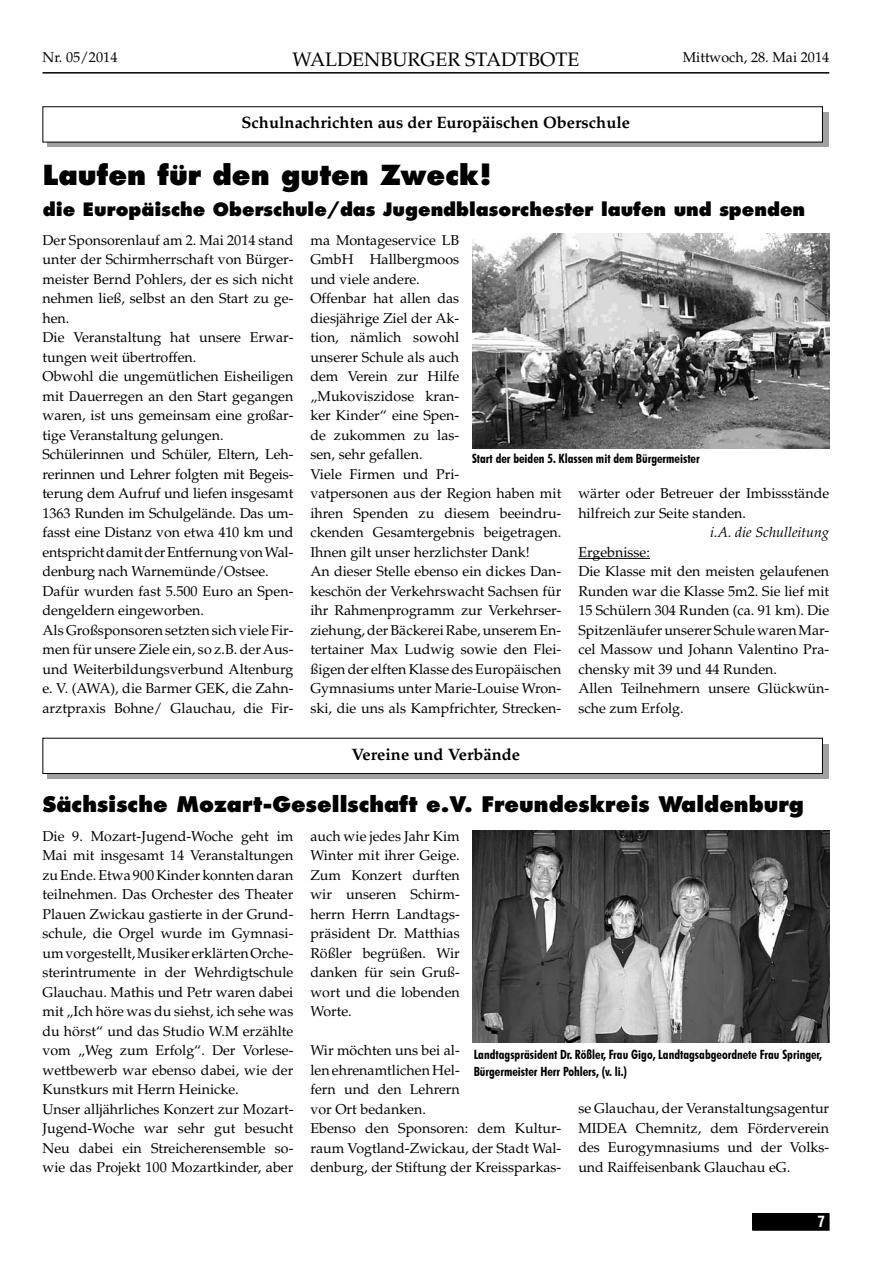
<style>
.page{position:relative;width:893px;height:1263px;background:#fff}
.page>*{position:absolute;margin:0;border:0;box-sizing:border-box;transform-origin:0 0}
.t1{font:800 27px "Futura LT";color:#000}
.t2{font:800 21px "Futura LT";color:#000}
.t3{font:19.5px "Palatino";color:#000}
.t4{font:800 18px "Futura LT";color:#000}
.t5{font:700 16.5px "Palatino";color:#000}
.t6{font:700 condensed 15px "Swiss 721 BT";color:#fff}
.t7{font:14.25px/19.5px "Palatino";color:#000}
.t8{font:italic 14.25px "Palatino";color:#000}
.t9{font:700 condensed 12.75px/16.5px "Futura BT";color:#000}
</style>
<div class="page">
<hr style="left:43px;top:72px;width:786px;height:2px;background:#000">
<div style="left:753px;top:1214px;width:76px;height:16px;background:#000"></div>
<div style="left:753px;top:1213px;width:76px;height:17px;border:1px solid #000"></div>
<img style="left:472px;top:234px;width:357px;height:214px">
<hr style="left:578px;top:558px;width:72px;height:1px;background:#000">
<div style="left:48px;top:113px;width:781px;height:34px;background:linear-gradient(to right,#a1a1a1,#9f9f9f)"></div>
<div style="left:43px;top:107px;width:779px;height:35px;background:#fff"></div>
<div style="left:48px;top:744px;width:781px;height:34px;background:#a0a0a0"></div>
<div style="left:43px;top:738px;width:779px;height:36px;background:#fff"></div>
<div style="left:42px;top:738px;width:781px;height:36px;border:1px solid #000"></div>
<img style="left:472px;top:830px;width:357px;height:213px">
<p class="t7" style="left:43px;top:49px;width:76px">Nr. 05/2014</p>
<h3 class="t3" style="left:292px;top:52px;width:288px">WALDENBURGER STADTBOTE</h3>
<p class="t7" style="left:683px;top:49px;width:148px">Mittwoch, 28. Mai 2014</p>
<p class="t5" style="left:242px;top:116px;width:390px">Schulnachrichten aus der Europäischen Oberschule</p>
<h1 class="t1" style="left:43px;top:158px;width:450px">Laufen für den guten Zweck!</h1>
<p class="t4" style="left:43px;top:198px;width:764px">die Europäische Oberschule/das Jugendblasorchester laufen und spenden</p>
<p class="t7" style="left:310px;top:232px;width:252px">ma Montageservice LB<br>GmbH Hallbergmoos<br>und viele andere.<br>Offenbar hat allen das<br>diesjährige Ziel der Ak-<br>tion, nämlich sowohl<br>unserer Schule als auch<br>dem Verein zur Hilfe „Mukoviszidose kran-<br>ker Kinder“ eine Spen-<br>de zukommen zu las-<br>sen, sehr gefallen.<br>Viele Firmen und Pri-<br>vatpersonen aus der Region haben mit ihren Spenden zu diesem beeindru&shy;ckenden Gesamtergebnis beigetragen.<br>Ihnen gilt unser herzlichster Dank!<br>An dieser Stelle ebenso ein dickes Dan&shy;keschön der Verkehrswacht Sachsen für ihr Rahmenprogramm zur Verkehrser&shy;ziehung, der Bäckerei Rabe, unserem En&shy;tertainer Max Ludwig sowie den Flei&shy;ßigen der elften Klasse des Europäischen<br>Gymnasiums unter Marie-Louise Wron&shy;ski, die uns als Kampfrichter, Strecken-</p>
<p class="t7" style="left:42px;top:232px;width:252px">Der Sponsorenlauf am 2. Mai 2014 stand unter der Schirmherrschaft von Bürger&shy;meister Bernd Pohlers, der es sich nicht nehmen ließ, selbst an den Start zu ge&shy;hen.<br>Die Veranstaltung hat unsere Erwar&shy;tungen weit übertroffen.<br>Obwohl die ungemütlichen Eisheiligen mit Dauerregen an den Start gegangen waren, ist uns gemeinsam eine großar&shy;tige Veranstaltung gelungen.<br>Schülerinnen und Schüler, Eltern, Leh&shy;rerinnen und Lehrer folgten mit Begeis&shy;terung dem Aufruf und liefen insgesamt 1363 Runden im Schulgelände. Das um&shy;fasst eine Distanz von etwa 410 km und entspricht damit der Entfernung von Wal&shy;denburg nach Warnemünde/Ostsee.<br>Dafür wurden fast 5.500 Euro an Spen&shy;dengeldern eingeworben.<br>Als Großsponsoren setzten sich viele Fir&shy;men für unsere Ziele ein, so z.B. der Aus&shy;und Weiterbildungsverbund Altenburg e. V. (AWA), die Barmer GEK, die Zahn&shy;arztpraxis Bohne/ Glauchau, die Fir-</p>
<p class="t9" style="left:472px;top:450px;width:229px">Start der beiden 5. Klassen mit dem Bürgermeister</p>
<p class="t7" style="left:578px;top:486px;width:252px">wärter oder Betreuer der Imbissstände hilfreich zur Seite standen.</p>
<p class="t8" style="left:710px;top:527px;width:121px">i.A. die Schulleitung</p>
<p class="t7" style="left:578px;top:544px;width:252px">Ergebnisse:<br>Die Klasse mit den meisten gelaufenen<br>Runden war die Klasse 5m2. Sie lief mit<br>15 Schülern 304 Runden (ca. 91 km). Die<br>Spitzenläufer unserer Schule waren Mar&shy;cel Massow und Johann Valentino Pra&shy;chensky mit 39 und 44 Runden.<br>Allen Teilnehmern unsere Glückwün&shy;sche zum Erfolg.</p>
<p class="t5" style="left:351px;top:748px;width:170px">Vereine und Verbände</p>
<h2 class="t2" style="left:42px;top:791px;width:763px">Sächsische Mozart-Gesellschaft e.V. Freundeskreis Waldenburg</h2>
<p class="t7" style="left:42px;top:828px;width:252px">Die 9. Mozart-Jugend-Woche geht im Mai mit insgesamt 14 Veranstaltungen zu Ende. Etwa 900 Kinder konnten daran teilnehmen. Das Orchester des Theater Plauen Zwickau gastierte in der Grund&shy;schule, die Orgel wurde im Gymnasi&shy;um vorgestellt, Musiker erklärten Orche&shy;sterintrumente in der Wehrdigtschule Glauchau. Mathis und Petr waren dabei mit „Ich höre was du siehst, ich sehe was du hörst“ und das Studio W.M erzählte vom „Weg zum Erfolg“. Der Vorlese&shy;wettbewerb war ebenso dabei, wie der Kunstkurs mit Herrn Heinicke.<br>Unser alljährliches Konzert zur Mozart-Jugend-Woche war sehr gut besucht Neu dabei ein Streicherensemble so&shy;wie das Projekt 100 Mozartkinder, aber</p>
<p class="t7" style="left:310px;top:828px;width:151px;text-align:justify">auch wie jedes Jahr Kim Winter mit ihrer Geige.<br>Zum Konzert durften wir unseren Schirm&shy;herrn Herrn Landtags&shy;präsident Dr. Matthias Rößler begrüßen. Wir danken für sein Gruß&shy;wort und die lobenden Worte.</p>
<p class="t7" style="left:310px;top:1043px;width:252px">Wir möchten uns bei al-<br>len ehrenamtlichen Hel-<br>fern und den Lehrern<br>vor Ort bedanken.<br>Ebenso den Sponsoren: dem Kultur&shy;raum Vogtland-Zwickau, der Stadt Wal&shy;denburg, der Stiftung der Kreissparkas-</p>
<p class="t9" style="left:474px;top:1046px;width:350px">Landtagspräsident Dr. Rößler, Frau Gigo, Landtagsabgeordnete Frau Springer,<br>Bürgermeister Herr Pohlers, (v. li.)</p>
<p class="t7" style="left:578px;top:1100px;width:252px;text-align:justify">se Glauchau, der Veranstaltungsagentur MIDEA Chemnitz, dem Förderverein des Eurogymnasiums und der Volks&shy;und Raiffeisenbank Glauchau eG.</p>
<p class="t6" style="left:817px;top:1212px;width:9px">7</p>
</div>
